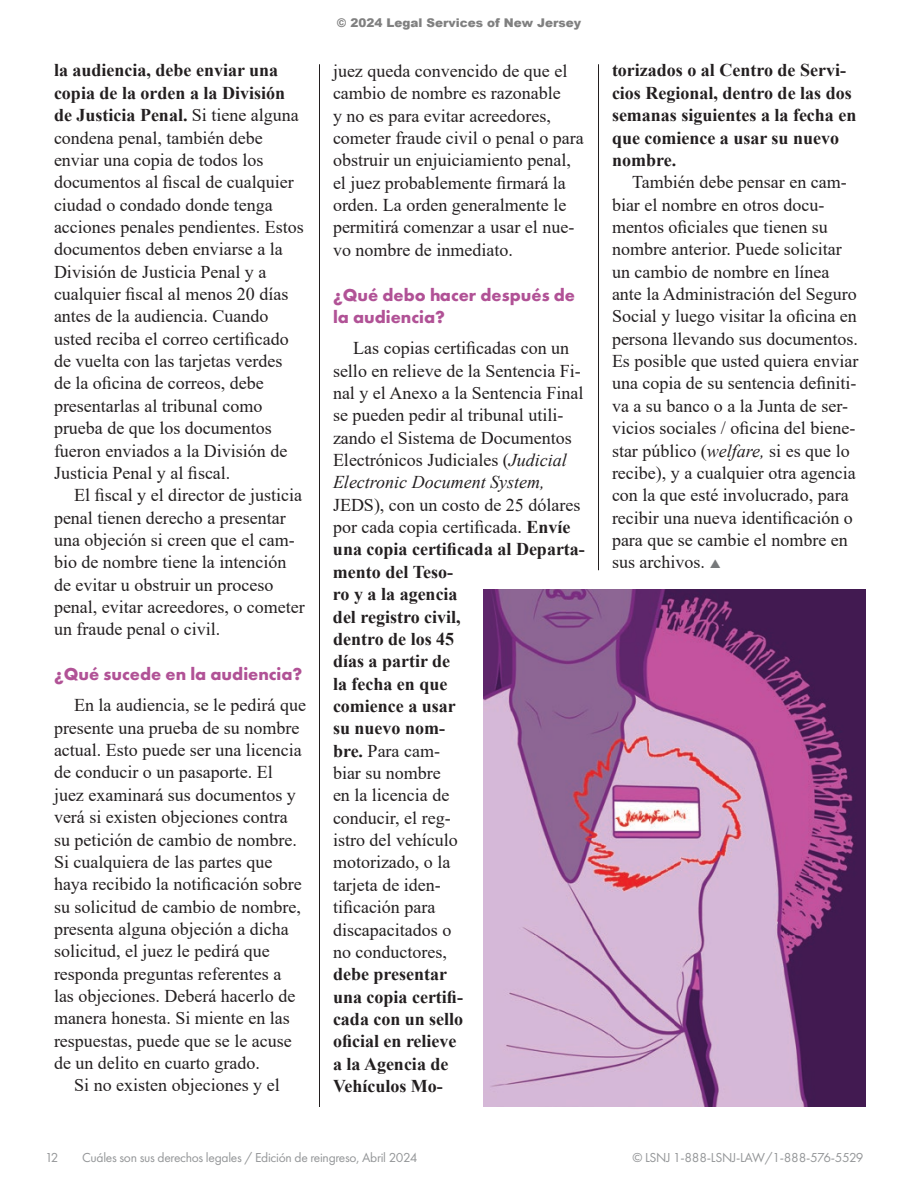
<style>
.page{position:relative;width:918px;height:1188px;background:#fff}
.page>*{position:absolute;margin:0;border:0;box-sizing:border-box;transform-origin:0 0}
.t1{font:18px/22.4px "Times New Roman";color:#231f20}
.t2{font:700 18px/22.4px "Times New Roman";color:#231f20}
.t3{font:700 18px/22.4px "Futura PT";color:#b15296}
.t4{font:13.5px "Futura PT";letter-spacing:-.02em;color:#949698}
.t5{font:900 12px "Arial";color:#808080}
.s1{font-weight:700}
.s2{font-style:italic}
</style>
<div class="page">
<img style="left:483px;top:589px;width:382px;height:518px">
<hr style="left:319px;top:64px;width:1px;height:1043px;background:#231f20">
<hr style="left:598px;top:64px;width:1px;height:506px;background:#231f20">
<p class="t1" style="left:54px;top:59px;width:251px"><span class="s1">la audiencia, debe enviar una copia de la orden a la División de Justicia Penal.</span> Si tiene alguna condena penal, también debe enviar una copia de todos los documentos al fiscal de cualquier ciudad o condado donde tenga acciones penales pendientes. Estos documentos deben enviarse a la<br>División de Justicia Penal y a cualquier fiscal al menos 20 días antes de la audiencia. Cuando usted reciba el correo certificado de vuelta con las tarjetas verdes<br>de la oficina de correos, debe presentarlas al tribunal como prueba de que los documentos fueron enviados a la División de<br>Justicia Penal y al fiscal.</p>
<p class="t1" style="left:54px;top:483px;width:252px;text-indent:20px">El fiscal y el director de justicia penal tienen derecho a presentar una objeción si creen que el cam&shy;bio de nombre tiene la intención de evitar u obstruir un proceso penal, evitar acreedores, o cometer un fraude penal o civil.</p>
<p class="t3" style="left:54px;top:662px;width:250px">¿Qué sucede en la audiencia?</p>
<p class="t1" style="left:54px;top:694px;width:254px;text-indent:20px">En la audiencia, se le pedirá que presente una prueba de su nombre actual. Esto puede ser una licencia de conducir o un pasaporte. El juez examinará sus documentos y verá si existen objeciones contra su petición de cambio de nombre.<br>Si cualquiera de las partes que haya recibido la notificación sobre su solicitud de cambio de nombre, presenta alguna objeción a dicha solicitud, el juez le pedirá que responda preguntas referentes a<br>las objeciones. Deberá hacerlo de manera honesta. Si miente en las respuestas, puede que se le acuse de un delito en cuarto grado.</p>
<p class="t1" style="left:74px;top:1074px;width:207px">Si no existen objeciones y el</p>
<p class="t5" style="left:337px;top:14px;width:246px">© 2024 Legal Services of New Jersey</p>
<p class="t1" style="left:333px;top:59px;width:252px">juez queda convencido de que el cambio de nombre es razonable<br>y no es para evitar acreedores, cometer fraude civil o penal o para obstruir un enjuiciamiento penal, el juez probablemente firmará la orden. La orden generalmente le permitirá comenzar a usar el nue&shy;vo nombre de inmediato.</p>
<p class="t3" style="left:333px;top:283px;width:244px">¿Qué debo hacer después de la audiencia?</p>
<p class="t1" style="left:333px;top:336px;width:252px;text-indent:20px">Las copias certificadas con un sello en relieve de la Sentencia Fi&shy;nal y el Anexo a la Sentencia Final se pueden pedir al tribunal utili&shy;zando el Sistema de Documentos<br>Electrónicos Judiciales (<span class="s2">Judicial<br>Electronic Document System,</span></p>
<p class="t1" style="left:333px;top:493px;width:253px">JEDS), con un costo de 25 dólares por cada copia certificada. <span class="s1">Envíe una copia certificada al Departa&shy;mento del Teso-<br>ro y a la agencia<br>del registro civil,<br>dentro de los 45<br>días a partir de<br>la fecha en que<br>comience a usar<br>su nuevo nom-<br>bre.</span> Para cam-<br>biar su nombre<br>en la licencia de<br>conducir, el reg-<br>istro del vehículo<br>motorizado, o la<br>tarjeta de iden-<br>tificación para<br>discapacitados o<br>no conductores,</p>
<p class="t2" style="left:333px;top:962px;width:132px">debe presentar una copia certifi&shy;cada con un sello oficial en relieve a la Agencia de<br>Vehículos Mo-</p>
<p class="t2" style="left:612px;top:59px;width:246px">torizados o al Centro de Servi&shy;cios Regional, dentro de las dos semanas siguientes a la fecha en que comience a usar su nuevo nombre.</p>
<p class="t1" style="left:612px;top:170px;width:248px;text-indent:20px">También debe pensar en cam&shy;biar el nombre en otros docu&shy;mentos oficiales que tienen su nombre anterior. Puede solicitar un cambio de nombre en línea ante la Administración del Seguro<br>Social y luego visitar la oficina en persona llevando sus documentos.<br>Es posible que usted quiera enviar una copia de su sentencia definiti&shy;va a su banco o a la Junta de ser&shy;vicios sociales / oficina del biene&shy;star público (<span class="s2">welfare,</span> si es que lo recibe), y a cualquier otra agencia con la que esté involucrado, para recibir una nueva identificación o para que se cambie el nombre en sus archivos.</p>
<p class="t4" style="left:45px;top:1149px;width:15px">12</p>
<p class="t4" style="left:82px;top:1149px;width:337px">Cuáles son sus derechos legales / Edición de reingreso, Abril 2024</p>
<p class="t4" style="left:632px;top:1149px;width:233px">© LSNJ 1-888-LSNJ-LAW/1-888-576-5529</p>
</div>
